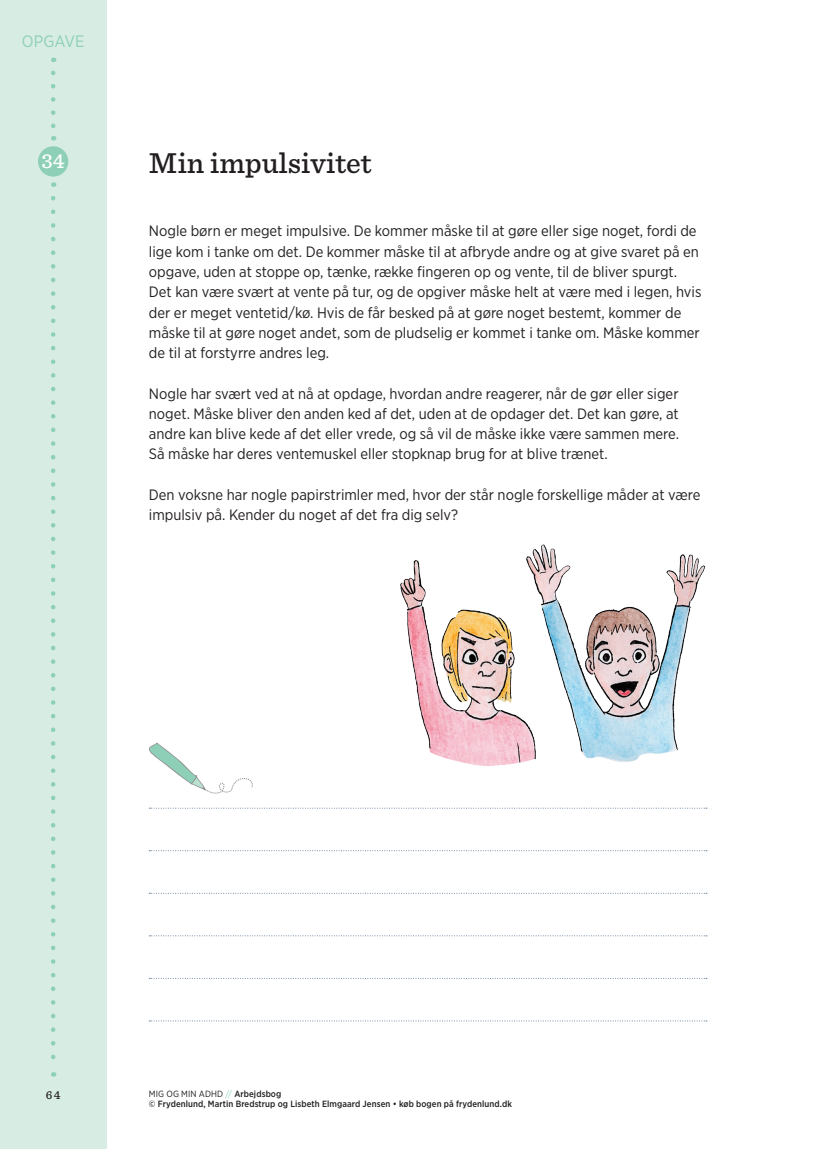
<style>
.page{position:relative;width:834px;height:1149px;background:#fff}
.page>*{position:absolute;margin:0;border:0;box-sizing:border-box;transform-origin:0 0}
.t1{font:500 30px "Sentinel";color:#231f20}
.t2{font:500 21px "Sentinel";color:#fff}
.t3{font:16.5px "Gotham Narrow";letter-spacing:.01em;color:#8ed0b7}
.t4{font:15px/20.2px "Gotham Narrow";color:#231f20}
.t5{font:500 12px "Sentinel";color:#231f20}
.t6{font:500 9px/10.8px "Gotham Narrow";letter-spacing:.01em;color:#231f20}
.s1{font-weight:400}
.s2{font-weight:400;color:#8ed0b7}
</style>
<div class="page">
<div style="left:0;top:0;width:106px;height:1148px;background:#d7ece3"></div>
<svg style="left:51px;top:73px;width:4px;height:67px"></svg>
<svg style="left:51px;top:198px;width:4px;height:878px"></svg>
<div style="left:38px;top:146px;width:30px;height:30px;background:#8ed0b7;border-radius:50%"></div>
<svg style="left:149px;top:892px;width:556px;height:1px"></svg>
<svg style="left:149px;top:935px;width:557px;height:1px"></svg>
<svg style="left:149px;top:807px;width:557px;height:1px"></svg>
<svg style="left:149px;top:850px;width:557px;height:1px"></svg>
<svg style="left:149px;top:1020px;width:557px;height:1px"></svg>
<img style="left:400px;top:544px;width:306px;height:222px">
<svg style="left:149px;top:742px;width:104px;height:51px"></svg>
<p class="t3" style="left:22px;top:31px;width:64px">OPGAVE</p>
<h2 class="t2" style="left:41px;top:145px;width:25px">34</h2>
<h1 class="t1" style="left:149px;top:140px;width:224px">Min impulsivitet</h1>
<p class="t4" style="left:149px;top:221px;width:554px">Nogle børn er meget impulsive. De kommer måske til at gøre eller sige noget, fordi de lige kom i tanke om det. De kommer måske til at afbryde andre og at give svaret på en opgave, uden at stoppe op, tænke, række fingeren op og vente, til de bliver spurgt.<br>Det kan være svært at vente på tur, og de opgiver måske helt at være med i legen, hvis der er meget ventetid/kø. Hvis de får besked på at gøre noget bestemt, kommer de måske til at gøre noget andet, som de pludselig er kommet i tanke om. Måske kommer de til at forstyrre andres leg.</p>
<p class="t4" style="left:149px;top:383px;width:531px;text-align:justify">Nogle har svært ved at nå at opdage, hvordan andre reagerer, når de gør eller siger noget. Måske bliver den anden ked af det, uden at de opdager det. Det kan gøre, at andre kan blive kede af det eller vrede, og så vil de måske ikke være sammen mere.<br>Så måske har deres ventemuskel eller stopknap brug for at blive trænet.</p>
<p class="t4" style="left:149px;top:484px;width:553px">Den voksne har nogle papirstrimler med, hvor der står nogle forskellige måder at være impulsiv på. Kender du noget af det fra dig selv?</p>
<p class="t5" style="left:46px;top:1085px;width:16px">64</p>
<p class="t6" style="left:149px;top:1087px;width:364px"><span class="s1">MIG OG MIN ADHD</span> <span class="s2">//</span> Arbejdsbog<br>© Frydenlund, Martin Bredstrup og Lisbeth Elmgaard Jensen • køb bogen på frydenlund.dk</p>
</div>
